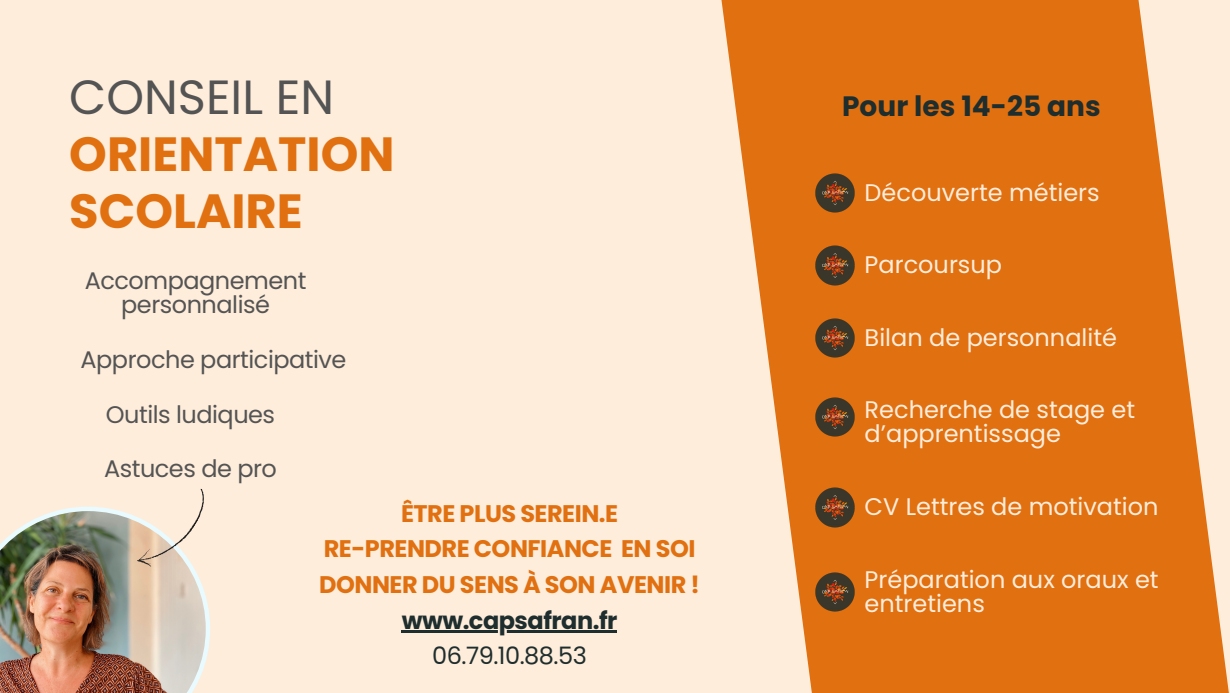
<style>
.page{position:relative;width:1230px;height:693px;background:#feeddb}
.page>*{position:absolute;margin:0;border:0;box-sizing:border-box;transform-origin:0 0}
.t1{font:700 48px/57px "Poppins";color:#e17011}
.t2{font:48px "Poppins";color:#545454}
.t3{font:700 28px "Poppins";color:#1e2d2d}
.t4{font:24px/24px "Poppins";color:#feeddb}
.t5{font:24px/24px "Poppins";letter-spacing:-.02em;color:#545454;text-align:center}
.t6{font:700 24px "Poppins";letter-spacing:-.02em;color:#e17011}
.t7{font:700 24px "Poppins";letter-spacing:-.02em;color:#1e2d2d}
.t8{font:24px "Poppins";letter-spacing:-.02em;color:#1e2d2d}
</style>
<div class="page">
<svg style="left:721px;top:0;width:508px;height:693px;fill:#e17011"></svg>
<img style="left:0;top:507px;width:210px;height:186px">
<img style="left:806px;top:172px;width:58px;height:42px">
<img style="left:806px;top:245px;width:58px;height:41px">
<img style="left:806px;top:317px;width:58px;height:42px">
<img style="left:806px;top:396px;width:58px;height:42px">
<img style="left:806px;top:487px;width:58px;height:41px">
<img style="left:806px;top:571px;width:58px;height:41px">
<svg style="left:137px;top:488px;width:73px;height:89px"></svg>
<hr style="left:402px;top:630px;width:215px;height:2px;background:#1e2d2d">
<p class="t2" style="left:69px;top:64px;width:267px">CONSEIL EN</p>
<p class="t1" style="left:69px;top:126px;width:327px">ORIENTATION<br>SCOLAIRE</p>
<p class="t5" style="left:85px;top:269px;width:223px">Accompagnement personnalisé</p>
<h3 class="t5" style="left:80px;top:348px;width:268px">Approche participative</h3>
<p class="t5" style="left:106px;top:402px;width:171px">Outils ludiques</p>
<p class="t5" style="left:104px;top:457px;width:174px">Astuces de pro</p>
<p class="t6" style="left:401px;top:497px;width:219px">ÊTRE PLUS SEREIN.E</p>
<p class="t6" style="left:324px;top:532px;width:373px">RE-PRENDRE CONFIANCE EN SOI</p>
<h4 class="t6" style="left:319px;top:568px;width:382px">DONNER DU SENS À SON AVENIR !</h4>
<h5 class="t7" style="left:402px;top:604px;width:217px">www.capsafran.fr</h5>
<p class="t8" style="left:432px;top:639px;width:156px">06.79.10.88.53</p>
<h4 class="t3" style="left:842px;top:87px;width:260px">Pour les 14-25 ans</h4>
<h4 class="t4" style="left:865px;top:180px;width:237px">Découverte métiers</h4>
<p class="t4" style="left:865px;top:253px;width:139px">Parcoursup</p>
<p class="t4" style="left:865px;top:325px;width:254px">Bilan de personnalité</p>
<h1 class="t4" style="left:865px;top:398px;width:272px">Recherche de stage et d’apprentissage</h1>
<p class="t4" style="left:865px;top:495px;width:295px">CV Lettres de motivation</p>
<p class="t4" style="left:865px;top:567px;width:296px">Préparation aux oraux et entretiens</p>
</div>
